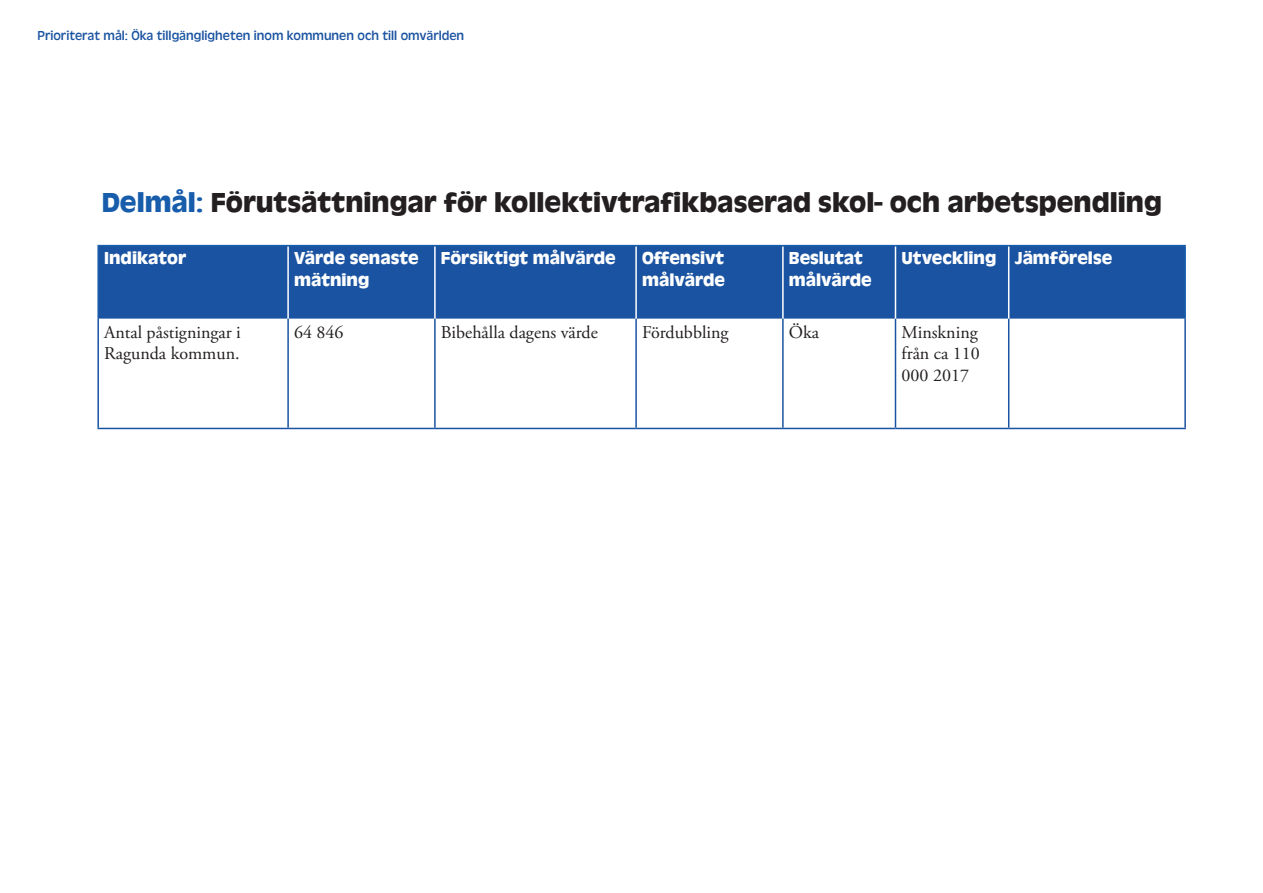
<style>
.page{position:relative;width:1263px;height:893px;background:#fff}
.page>*{position:absolute;margin:0;border:0;box-sizing:border-box;transform-origin:0 0}
.Huvudrubrik{font:700 28.5px "Antique Oli";color:#231f20}
.Rubrik_tabell{font:700 18px/21.6px "Antique Oli";color:#fff}
.Brödtext{font:18px/21.6px "Adobe Garamond Pro";color:#231f20}
.Rubrik_3{font:13.5px "Antique Oli";color:#1a53a1}
.s1{color:#185dab}
</style>
<div class="page">
<div style="left:99px;top:246px;width:1085px;height:73px;background:#1a53a1"></div>
<hr style="left:97px;top:319px;width:2px;height:109px;background:#1a53a1">
<hr style="left:287px;top:319px;width:2px;height:109px;background:#1a53a1">
<hr style="left:434px;top:319px;width:2px;height:109px;background:#1a53a1">
<hr style="left:635px;top:319px;width:2px;height:109px;background:#1a53a1">
<hr style="left:782px;top:319px;width:2px;height:109px;background:#1a53a1">
<hr style="left:895px;top:319px;width:1px;height:109px;background:#1a53a1">
<hr style="left:1008px;top:319px;width:1px;height:109px;background:#1a53a1">
<hr style="left:1184px;top:319px;width:2px;height:109px;background:#1a53a1">
<hr style="left:97px;top:428px;width:191px;height:1px;background:#1a53a1">
<hr style="left:288px;top:428px;width:147px;height:1px;background:#1a53a1">
<hr style="left:435px;top:428px;width:201px;height:1px;background:#1a53a1">
<hr style="left:636px;top:428px;width:147px;height:1px;background:#1a53a1">
<hr style="left:783px;top:428px;width:112px;height:1px;background:#1a53a1">
<hr style="left:895px;top:428px;width:114px;height:1px;background:#1a53a1">
<hr style="left:1009px;top:428px;width:177px;height:1px;background:#1a53a1">
<hr style="left:287px;top:246px;width:2px;height:73px;background:#fff">
<hr style="left:434px;top:246px;width:2px;height:73px;background:#fff">
<hr style="left:635px;top:246px;width:2px;height:73px;background:#fff">
<hr style="left:782px;top:246px;width:2px;height:73px;background:#fff">
<hr style="left:895px;top:246px;width:1px;height:73px;background:#fff">
<hr style="left:1008px;top:246px;width:1px;height:73px;background:#fff">
<hr style="left:97px;top:245px;width:191px;height:1px;background:#185dab">
<hr style="left:97px;top:246px;width:2px;height:73px;background:#185dab">
<hr style="left:288px;top:245px;width:147px;height:1px;background:#185dab">
<hr style="left:435px;top:245px;width:201px;height:1px;background:#185dab">
<hr style="left:636px;top:245px;width:147px;height:1px;background:#185dab">
<hr style="left:783px;top:245px;width:112px;height:1px;background:#185dab">
<hr style="left:895px;top:245px;width:114px;height:1px;background:#185dab">
<hr style="left:1009px;top:245px;width:177px;height:1px;background:#185dab">
<hr style="left:1184px;top:246px;width:2px;height:73px;background:#185dab">
<p class="Rubrik_3" style="left:38px;top:28px;width:428px">Prioriterat mål: Öka tillgängligheten inom kommunen och till omvärlden</p>
<p class="Huvudrubrik" style="left:102px;top:187px;width:1062px"><span class="s1">Delmål:</span> Förutsättningar för kollektivtrafikbaserad skol- och arbetspendling</p>
<p class="Rubrik_tabell" style="left:104px;top:248px;width:83px">Indikator</p>
<p class="Rubrik_tabell" style="left:294px;top:248px;width:126px">Värde senaste mätning</p>
<p class="Rubrik_tabell" style="left:441px;top:248px;width:176px">Försiktigt målvärde</p>
<p class="Rubrik_tabell" style="left:642px;top:248px;width:84px">Offensivt målvärde</p>
<p class="Rubrik_tabell" style="left:789px;top:248px;width:84px">Beslutat målvärde</p>
<p class="Rubrik_tabell" style="left:901px;top:248px;width:96px">Utveckling</p>
<p class="Rubrik_tabell" style="left:1015px;top:248px;width:99px">Jämförelse</p>
<p class="Brödtext" style="left:104px;top:322px;width:138px">Antal påstigningar i<br>Ragunda kommun.</p>
<p class="Brödtext" style="left:294px;top:322px;width:51px">64 846</p>
<p class="Brödtext" style="left:441px;top:322px;width:158px">Bibehålla dagens värde</p>
<p class="Brödtext" style="left:642px;top:322px;width:88px">Fördubbling</p>
<p class="Brödtext" style="left:789px;top:322px;width:32px">Öka</p>
<p class="Brödtext" style="left:901px;top:322px;width:80px;text-align:justify">Minskning från ca 110<br>000 2017</p>
</div>
